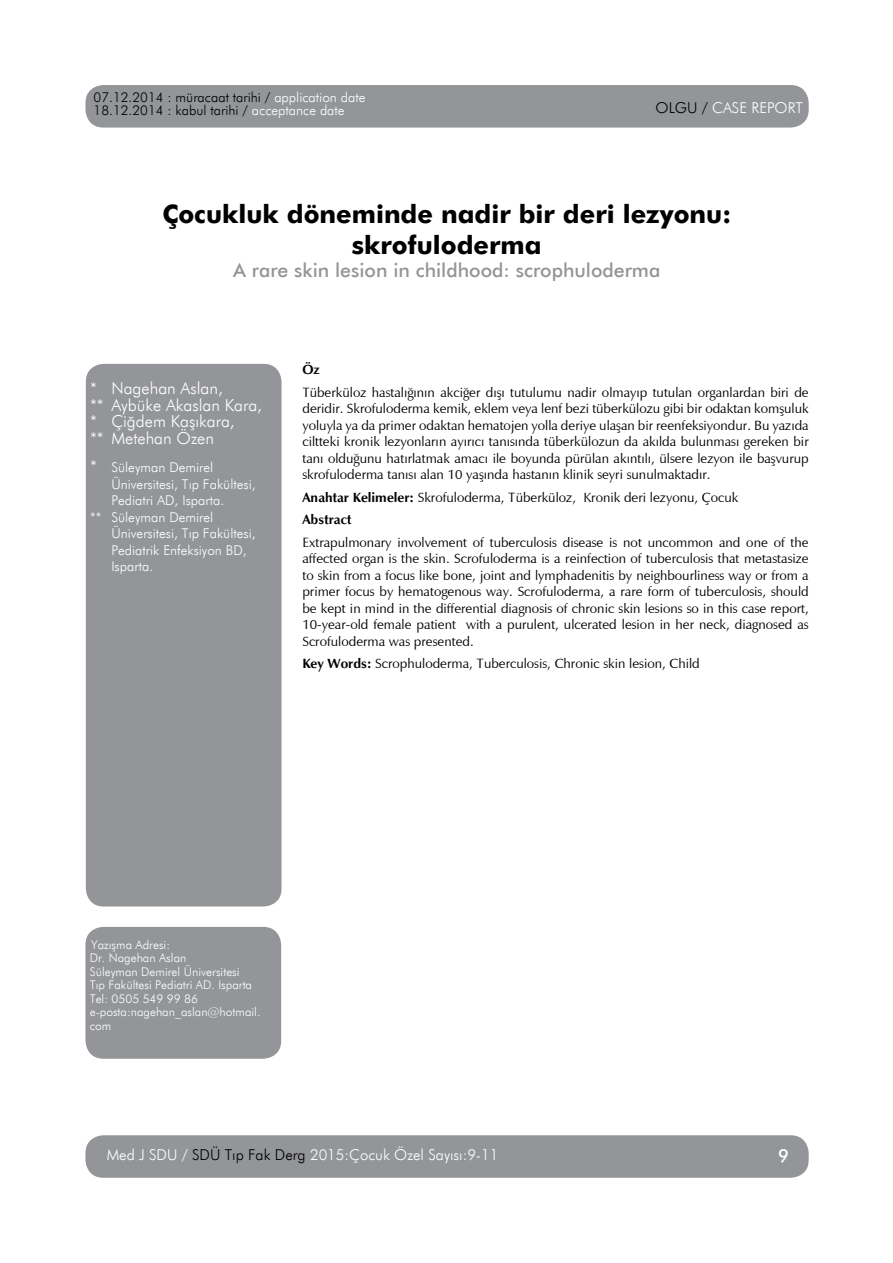
<style>
.page{position:relative;width:893px;height:1263px;background:#fff}
.page>*{position:absolute;margin:0;border:0;box-sizing:border-box;transform-origin:0 0}
.t1{font:700 25.5px/30.6px "Futura BT";color:#000;text-align:center}
.t2{font:500 19.5px "Futura BT";color:#939598}
.t3{font:500 18px "Futura BT";color:#fff}
.t4{font:300 16.5px/16.5px "Futura BT";color:#fff}
.t5{font:300 15px "Futura BT";color:#fff}
.t6{font:13.5px/16.5px "Zapf Humanist 601 BT";color:#000;text-align:justify}
.t7{font:300 13.5px "Futura BT";color:#fff}
.t8{font:300 13.5px/13.5px "Futura BT";color:#000}
.t9{font:700 13.5px "Zapf Humanist 601 BT";color:#000}
.t10{font:300 12px/13.5px "Futura BT";color:#fff}
.s1{color:#fff}
.s2{color:#000}
.s3{font-size:16.5px}
.s4{font-weight:700}
</style>
<div class="page">
<div style="left:86px;top:364px;width:195px;height:543px;background:#939598;border-radius:18px"></div>
<div style="left:85px;top:927px;width:196px;height:132px;background:#939598;border-radius:18px"></div>
<div style="left:85px;top:85px;width:723px;height:43px;background:#939598;border-radius:18px"></div>
<div style="left:85px;top:1135px;width:723px;height:43px;background:#939598;border-radius:18px"></div>
<p class="t8" style="left:94px;top:90px;width:273px">07.12.2014 : müracaat tarihi / <span class="s1">application date<br></span>18.12.2014 : kabul tarihi / <span class="s1">acceptance date</span></p>
<p class="t5" style="left:655px;top:99px;width:149px"><span class="s2">OLGU /</span> CASE REPORT</p>
<h1 class="t1" style="left:162px;top:199px;width:570px">Çocukluk döneminde nadir bir deri lezyonu: skrofuloderma</h1>
<h2 class="t2" style="left:233px;top:259px;width:429px">A rare skin lesion in childhood: scrophuloderma</h2>
<p class="t4" style="left:90px;top:380px;width:173px">* Nagehan Aslan,<br>** Aybüke Akaslan Kara, * Çiğdem Kaşıkara,<br>** Metehan Özen</p>
<p class="t7" style="left:90px;top:459px;width:125px"><span class="s3">*</span> Süleyman Demirel</p>
<p class="t7" style="left:111px;top:476px;width:146px">Üniversitesi, Tıp Fakültesi,</p>
<p class="t7" style="left:111px;top:492px;width:114px">Pediatri AD, Isparta.</p>
<p class="t7" style="left:90px;top:509px;width:125px">** Süleyman Demirel</p>
<p class="t7" style="left:111px;top:525px;width:146px">Üniversitesi, Tıp Fakültesi,</p>
<p class="t7" style="left:111px;top:542px;width:137px">Pediatrik Enfeksiyon BD,</p>
<p class="t7" style="left:111px;top:558px;width:43px">Isparta.</p>
<p class="t9" style="left:302px;top:361px;width:19px">Öz</p>
<p class="t6" style="left:302px;top:384px;width:508px">Tüberküloz hastalığının akciğer dışı tutulumu nadir olmayıp tutulan organlardan biri de deridir. Skrofuloderma kemik, eklem veya lenf bezi tüberkülozu gibi bir odaktan komşuluk yoluyla ya da primer odaktan hematojen yolla deriye ulaşan bir reenfeksiyondur. Bu yazıda ciltteki kronik lezyonların ayırıcı tanısında tüberkülozun da akılda bulunması gereken bir tanı olduğunu hatırlatmak amacı ile boyunda pürülan akıntılı, ülsere lezyon ile başvurup skrofuloderma tanısı alan 10 yaşında hastanın klinik seyri sunulmaktadır.</p>
<p class="t6" style="left:302px;top:486px;width:437px;line-height:22.5px"><span class="s4">Anahtar Kelimeler:</span> Skrofuloderma, Tüberküloz, Kronik deri lezyonu, Çocuk<br><span class="s4">Abstract</span></p>
<p class="t6" style="left:302px;top:534px;width:508px">Extrapulmonary involvement of tuberculosis disease is not uncommon and one of the affected organ is the skin. Scrofuloderma is a reinfection of tuberculosis that metastasize to skin from a focus like bone, joint and lymphadenitis by neighbourliness way or from a primer focus by hematogenous way. Scrofuloderma, a rare form of tuberculosis, should be kept in mind in the differential diagnosis of chronic skin lesions so in this case report, 10-year-old female patient with a purulent, ulcerated lesion in her neck, diagnosed as Scrofuloderma was presented.</p>
<p class="t6" style="left:302px;top:655px;width:399px"><span class="s4">Key Words:</span> Scrophuloderma, Tuberculosis, Chronic skin lesion, Child</p>
<p class="t10" style="left:90px;top:938px;width:172px">Yazışma Adresi:<br>Dr. Nagehan Aslan<br>Süleyman Demirel Üniversitesi<br>Tıp Fakültesi Pediatri AD. Isparta<br>Tel: 0505 549 99 86 e-posta:nagehan_aslan@hotmail. com</p>
<p class="t5" style="left:107px;top:1146px;width:393px">Med J SDU / <span class="s2">SDÜ Tıp Fak Derg</span> 2015:Çocuk Özel Sayısı:9-11</p>
<h3 class="t3" style="left:778px;top:1145px;width:12px">9</h3>
</div>
